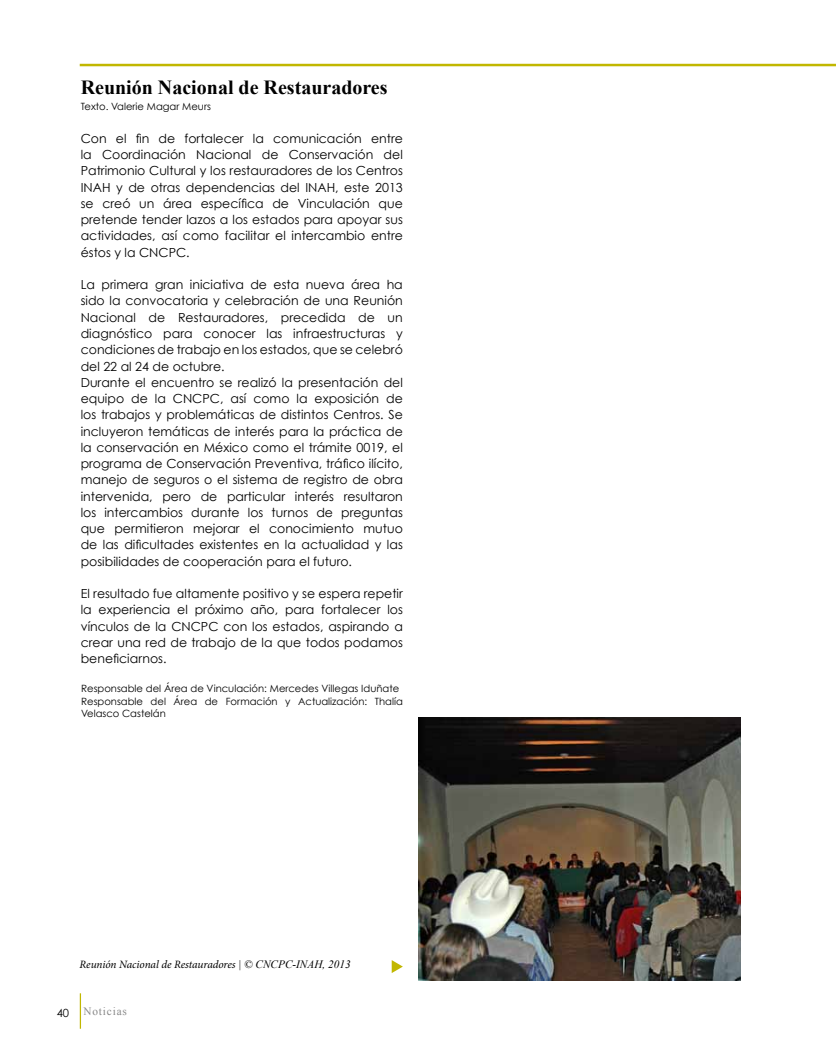
<style>
.page{position:relative;width:836px;height:1061px;background:#fff}
.page>*{position:absolute;margin:0;border:0;box-sizing:border-box;transform-origin:0 0}
.t1{font:700 20px "Times New Roman";color:#000}
.t2{font:12.5px/16.2px "Century Gothic";color:#000;text-align:justify}
.t3{font:italic 11.25px "Minion Pro";letter-spacing:-.01em;color:#000}
.t4{font:11.25px "Times New Roman";letter-spacing:.075em;color:#878787}
.t5{font:11.25px "Century Gothic";color:#000}
.t6{font:10px/12.5px "Century Gothic";color:#000}
.s1{font-family:"Times New Roman"}
</style>
<div class="page">
<hr style="left:80px;top:993px;width:1px;height:36px;background:#c1b700">
<hr style="left:80px;top:64px;width:756px;height:2px;background:#c1b700">
<img style="left:418px;top:717px;width:322px;height:263px">
<svg style="left:392px;top:960px;width:11px;height:13px"></svg>
<h1 class="t1" style="left:81px;top:73px;width:308px">Reunión Nacional de Restauradores</h1>
<p class="t2" style="left:81px;top:130px;width:324px">Con el fin de fortalecer la comunicación entre la Coordinación Nacional de Conservación del Patrimonio Cultural y los restauradores de los Centros INAH y de otras dependencias del INAH, este 2013 se creó un área específica de Vinculación que pretende tender lazos a los estados para apoyar sus actividades, así como facilitar el intercambio entre éstos y la CNCPC.</p>
<p class="t2" style="left:81px;top:276px;width:324px;text-align:left">La primera gran iniciativa de esta nueva área ha sido la convocatoria y celebración de una Reunión Nacional de Restauradores, precedida de un diagnóstico para conocer las infraestructuras y condiciones de trabajo en los estados, que se celebró del 22 al 24 de octubre.<br>Durante el encuentro se realizó la presentación del equipo de la CNCPC, así como la exposición de los trabajos y problemáticas de distintos Centros. Se incluyeron temáticas de interés para la práctica de la conservación en México como el trámite 0019, el programa de Conservación Preventiva, tráfico ilícito, manejo de seguros o el sistema de registro de obra intervenida, pero de particular interés resultaron los intercambios durante los turnos de preguntas que permitieron mejorar el conocimiento mutuo de las dificultades existentes en la actualidad y las posibilidades de cooperación para el futuro.</p>
<p class="t2" style="left:81px;top:585px;width:324px">El resultado fue altamente positivo y se espera repetir la experiencia el próximo año, para fortalecer los vínculos de la CNCPC con los estados, aspirando a crear una red de trabajo de la que todos podamos beneficiarnos.</p>
<p class="t6" style="left:81px;top:100px;width:132px">Texto. Valerie Magar Meurs</p>
<p class="t6" style="left:81px;top:682px;width:323px">Responsable del Área de Vinculación: Mercedes Villegas Iduñate<br>Responsable del Área de Formación y Actualización: Thalía<br>Velasco Castelán</p>
<p class="t3" style="left:80px;top:957px;width:273px">Reunión Nacional de Restauradores <span class="s1">| © CNCPC-INAH, 2013</span></p>
<p class="t5" style="left:57px;top:1006px;width:14px">40</p>
<p class="t4" style="left:84px;top:1004px;width:45px">Noticias</p>
</div>
